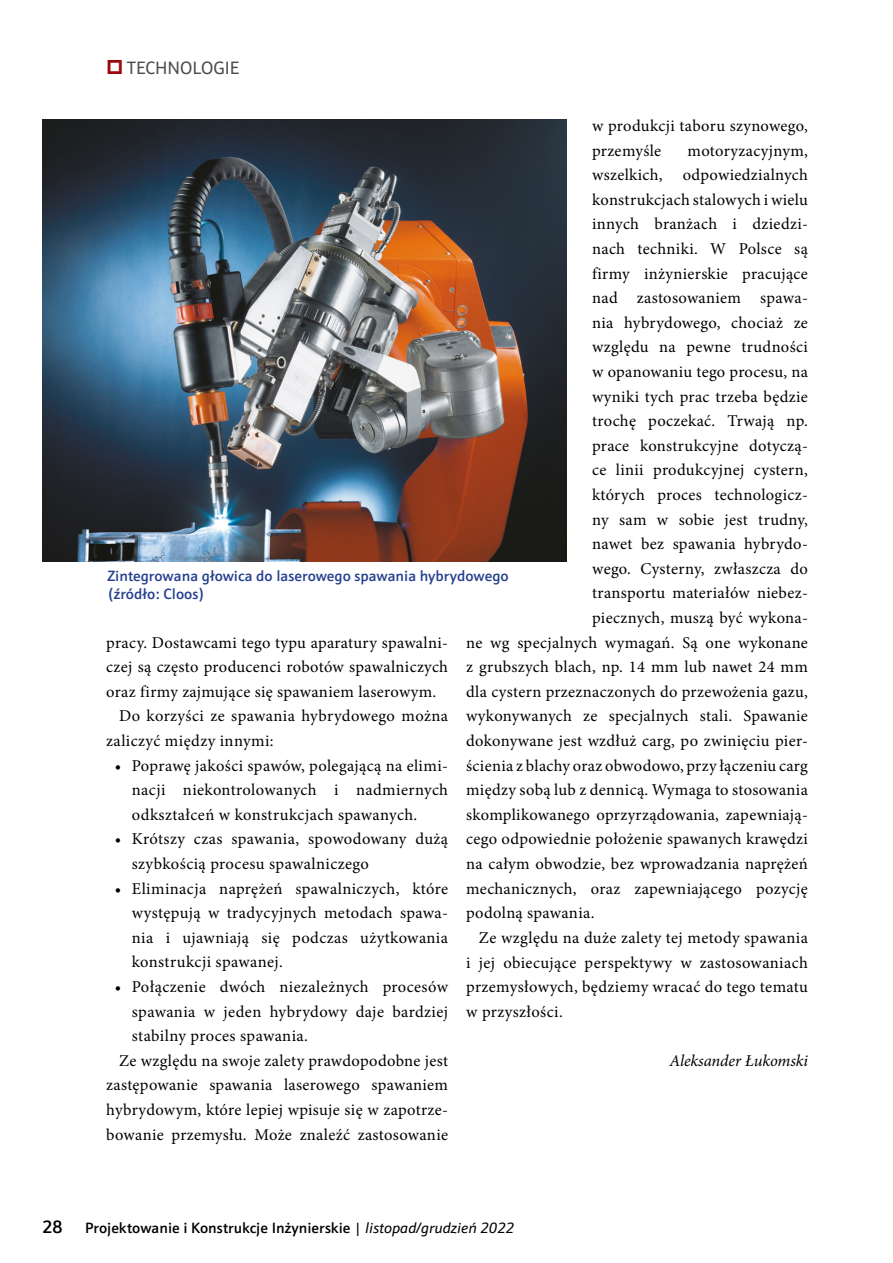
<style>
.page{position:relative;width:893px;height:1263px;background:#fff}
.page>*{position:absolute;margin:0;border:0;box-sizing:border-box;transform-origin:0 0}
.t1{font:18px "Schnebel Sans ME";color:#4d4d4d}
.t2{font:16.5px/24.6px "Minion Pro";letter-spacing:.02em;color:#000;text-align:justify}
.t3{font:italic 16.5px "Minion Pro";letter-spacing:-.005em;color:#000}
.t4{font:500 15px/18px "Schnebel Sans ME";color:#253f8e}
.t5{font:500 15px "Schnebel Sans ME";color:#000}
.s1{font-size:18px}
.s2{font-weight:400}
.s3{font-weight:400;font-style:italic}
</style>
<div class="page">
<img style="left:43px;top:119px;width:524px;height:443px">
<p class="t1" style="left:127px;top:55px;width:114px">TECHNOLOGIE</p>
<p class="t2" style="left:592px;top:113px;width:217px">w produkcji taboru szynowego, przemyśle</p>
<p class="t2" style="left:687px;top:138px;width:122px">motoryzacyjnym,</p>
<p class="t2" style="left:592px;top:163px;width:217px">wszelkich, odpowiedzialnych</p>
<p class="t2" style="left:592px;top:187px;width:217px">konstrukcjach stalowych i wielu</p>
<p class="t2" style="left:592px;top:212px;width:217px">innych branżach i dziedzi-</p>
<p class="t2" style="left:592px;top:236px;width:217px">nach techniki. W Polsce są</p>
<p class="t2" style="left:592px;top:261px;width:217px">firmy inżynierskie pracujące</p>
<p class="t2" style="left:592px;top:286px;width:217px">nad zastosowaniem spawa-</p>
<p class="t2" style="left:592px;top:310px;width:217px">nia hybrydowego, chociaż ze</p>
<p class="t2" style="left:592px;top:335px;width:217px">względu na pewne trudności</p>
<p class="t2" style="left:592px;top:359px;width:217px">w opanowaniu tego procesu, na</p>
<p class="t2" style="left:592px;top:384px;width:217px">wyniki tych prac trzeba będzie</p>
<p class="t2" style="left:592px;top:409px;width:217px">trochę poczekać. Trwają np.</p>
<p class="t2" style="left:592px;top:433px;width:217px">prace konstrukcyjne dotyczą-</p>
<p class="t2" style="left:592px;top:458px;width:217px">ce linii produkcyjnej cystern,</p>
<p class="t2" style="left:592px;top:482px;width:217px">których proces technologicz-</p>
<p class="t2" style="left:592px;top:507px;width:217px">ny sam w sobie jest trudny,</p>
<p class="t2" style="left:592px;top:532px;width:217px">nawet bez spawania hybrydo-</p>
<p class="t2" style="left:592px;top:556px;width:217px">wego. Cysterny, zwłaszcza do</p>
<p class="t2" style="left:592px;top:581px;width:217px">transportu materiałów niebez-</p>
<p class="t2" style="left:592px;top:605px;width:217px">piecznych, muszą być wykona-</p>
<p class="t2" style="left:466px;top:630px;width:343px">ne wg specjalnych wymagań. Są one wykonane</p>
<p class="t2" style="left:466px;top:655px;width:343px">z grubszych blach, np. 14 mm lub nawet 24 mm</p>
<p class="t2" style="left:466px;top:679px;width:343px">dla cystern przeznaczonych do przewożenia gazu,</p>
<p class="t2" style="left:466px;top:704px;width:343px">wykonywanych ze specjalnych stali. Spawanie</p>
<p class="t2" style="left:466px;top:728px;width:343px">dokonywane jest wzdłuż carg, po zwinięciu pier-</p>
<p class="t2" style="left:466px;top:753px;width:343px">ścienia z blachy oraz obwodowo, przy łączeniu carg</p>
<p class="t2" style="left:466px;top:778px;width:343px">między sobą lub z dennicą. Wymaga to stosowania</p>
<p class="t2" style="left:466px;top:802px;width:343px">skomplikowanego oprzyrządowania, zapewniają-</p>
<p class="t2" style="left:466px;top:827px;width:343px">cego odpowiednie położenie spawanych krawędzi</p>
<p class="t2" style="left:466px;top:851px;width:343px">na całym obwodzie, bez wprowadzania naprężeń</p>
<p class="t2" style="left:466px;top:876px;width:343px">mechanicznych, oraz zapewniającego pozycję</p>
<p class="t2" style="left:466px;top:901px;width:130px">podolną spawania.</p>
<p class="t2" style="left:479px;top:925px;width:331px">Ze względu na duże zalety tej metody spawania</p>
<p class="t2" style="left:466px;top:950px;width:343px">i jej obiecujące perspektywy w zastosowaniach</p>
<p class="t2" style="left:466px;top:974px;width:343px">przemysłowych, będziemy wracać do tego tematu</p>
<p class="t2" style="left:466px;top:999px;width:98px">w przyszłości.</p>
<p class="t3" style="left:669px;top:1049px;width:140px">Aleksander Łukomski</p>
<p class="t4" style="left:107px;top:566px;width:403px">Zintegrowana głowica do laserowego spawania hybrydowego (źródło: Cloos)</p>
<p class="t2" style="left:106px;top:630px;width:343px">pracy. Dostawcami tego typu aparatury spawalni-</p>
<p class="t2" style="left:106px;top:655px;width:343px">czej są często producenci robotów spawalniczych</p>
<p class="t2" style="left:106px;top:679px;width:332px">oraz firmy zajmujące się spawaniem laserowym.</p>
<p class="t2" style="left:119px;top:704px;width:331px">Do korzyści ze spawania hybrydowego można</p>
<p class="t2" style="left:106px;top:728px;width:169px">zaliczyć między innymi:</p>
<p class="t2" style="left:132px;top:753px;width:318px;text-indent:-17px">• Poprawę jakości spawów, polegającą na elimi&shy;nacji niekontrolowanych i nadmiernych odkształceń w konstrukcjach spawanych.</p>
<p class="t2" style="left:132px;top:827px;width:318px;text-indent:-17px">• Krótszy czas spawania, spowodowany dużą szybkością procesu spawalniczego</p>
<p class="t2" style="left:132px;top:876px;width:318px;text-indent:-17px">• Eliminacja naprężeń spawalniczych, które występują w tradycyjnych metodach spawa&shy;nia i ujawniają się podczas użytkowania konstrukcji spawanej.</p>
<p class="t2" style="left:115px;top:974px;width:335px">• Połączenie dwóch niezależnych procesów</p>
<p class="t2" style="left:132px;top:999px;width:318px">spawania w jeden hybrydowy daje bardziej</p>
<p class="t2" style="left:132px;top:1024px;width:178px">stabilny proces spawania.</p>
<p class="t2" style="left:119px;top:1048px;width:331px">Ze względu na swoje zalety prawdopodobne jest</p>
<p class="t2" style="left:106px;top:1073px;width:343px">zastępowanie spawania laserowego spawaniem</p>
<p class="t2" style="left:106px;top:1097px;width:343px">hybrydowym, które lepiej wpisuje się w zapotrze-</p>
<p class="t2" style="left:106px;top:1122px;width:343px">bowanie przemysłu. Może znaleźć zastosowanie</p>
<p class="t5" style="left:43px;top:1217px;width:473px"><span class="s1">28</span> Projektowanie i Konstrukcje Inżynierskie <span class="s2">|</span> <span class="s3">listopad/grudzień 2022</span></p>
</div>
